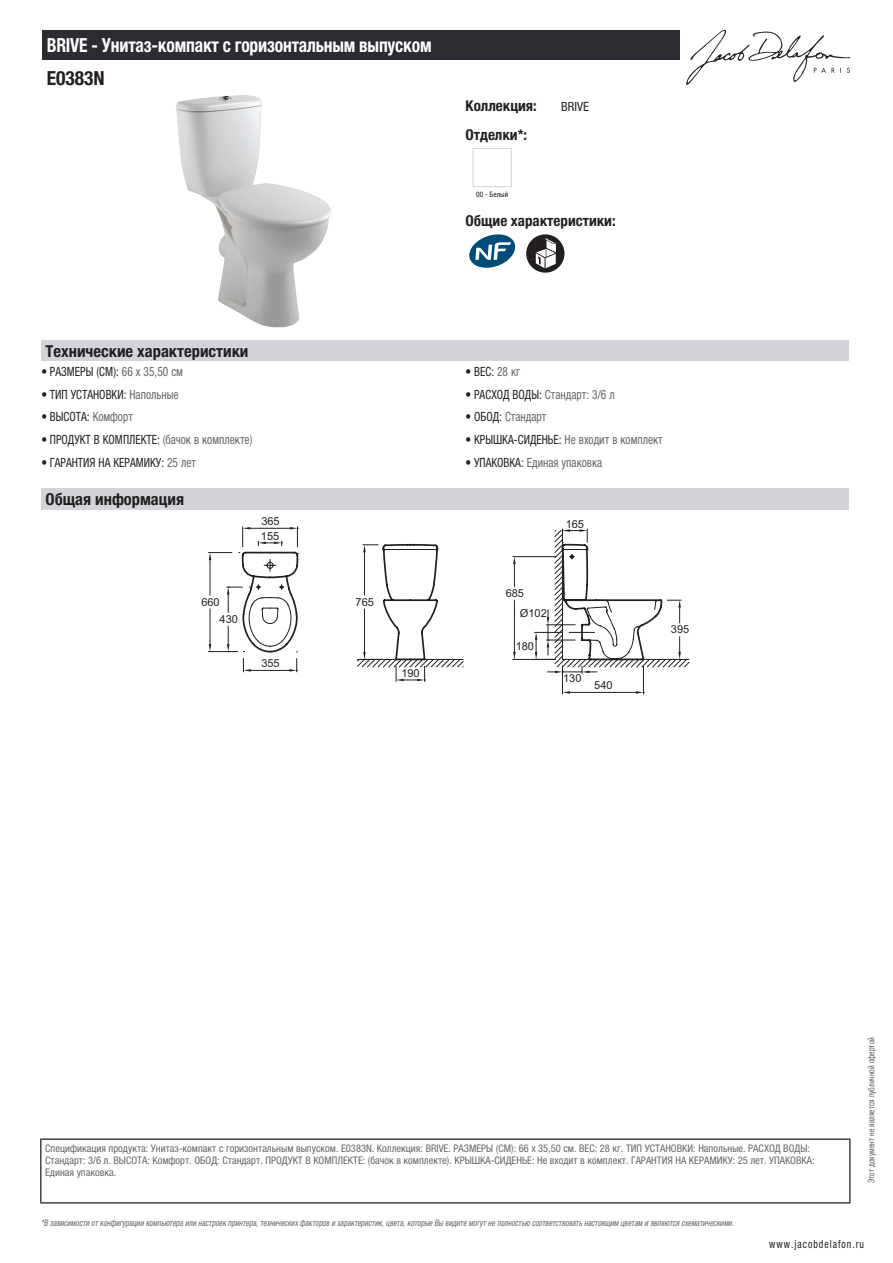
<style>
.page{position:relative;width:893px;height:1263px;background:#fff}
.page>*{position:absolute;margin:0;border:0;box-sizing:border-box;transform-origin:0 0}
.t1{font:700 condensed 19.5px "Helvetica Neue LTCYR";letter-spacing:-.01em;color:#fff;scale:.9 1}
.t2{font:700 condensed 19.5px "Helvetica Neue LTCYR";color:#231f20}
.t3{font:700 condensed 16.5px "Helvetica Neue LTCYR";color:#231f20}
.t4{font:700 condensed 15px "Helvetica Neue LTCYR";color:#231f20}
.t5{font:condensed 12.75px "Helvetica Neue LTCYR";color:#231f20;scale:.9 1}
.t6{font:condensed 12.75px "Helvetica Neue LTCYR";color:#626568;scale:.9 1}
.t7{font:condensed 12.75px "Helvetica Neue LTCYR";color:#231f20}
.t8{font:condensed 11.25px "Helvetica Neue LTCYR";letter-spacing:.1em;color:#231f20;scale:.87 1}
.t9{font:11.1px/17.2px "Arial";color:#231f20}
.t10{font:condensed 10.5px/12px "Helvetica Neue LTCYR";color:#626568}
.t11{font:italic condensed 9px "Helvetica Neue LTCYR";color:#626568;scale:.87 1}
.t12{font:condensed 9px "Helvetica Neue LTCYR";color:#626568;scale:.87 1}
.t13{font:condensed 7.5px "Helvetica Neue LTCYR";color:#231f20}
.s1{color:#626568}
.s2{color:#231f20}
</style>
<div class="page">
<svg style="left:686px;top:30px;width:164px;height:55px"></svg>
<img style="left:176px;top:95px;width:156px;height:233px">
<div style="left:473px;top:148px;width:39px;height:39px;border:1px solid #d3d4da"></div>
<svg style="left:469px;top:234px;width:46px;height:34px"></svg>
<div style="left:526px;top:234px;width:38px;height:39px;background:#231f20;border-radius:50%"></div>
<svg style="left:535px;top:238px;width:22px;height:31px"></svg>
<div style="left:41px;top:340px;width:808px;height:22px;background:#d3d4da"></div>
<div style="left:41px;top:488px;width:808px;height:21px;background:#d3d4da"></div>
<hr style="left:250px;top:528px;width:40px;height:1px;background:#231f20">
<svg style="left:290px;top:527px;width:8px;height:3px"></svg>
<hr style="left:210px;top:560px;width:1px;height:35px;background:#231f20">
<hr style="left:210px;top:609px;width:1px;height:35px;background:#231f20">
<svg style="left:208px;top:552px;width:24px;height:8px"></svg>
<svg style="left:239px;top:527px;width:11px;height:27px"></svg>
<svg style="left:227px;top:587px;width:14px;height:25px"></svg>
<hr style="left:251px;top:670px;width:38px;height:1px;background:#231f20">
<svg style="left:243px;top:661px;width:8px;height:11px"></svg>
<svg style="left:208px;top:626px;width:31px;height:26px"></svg>
<svg style="left:289px;top:661px;width:9px;height:11px"></svg>
<svg style="left:396px;top:667px;width:30px;height:14px"></svg>
<hr style="left:570px;top:692px;width:66px;height:1px;background:#231f20">
<svg style="left:636px;top:667px;width:8px;height:27px"></svg>
<svg style="left:547px;top:667px;width:50px;height:27px"></svg>
<svg style="left:357px;top:530px;width:332px;height:137px"></svg>
<svg style="left:241px;top:543px;width:422px;height:118px"></svg>
<div style="left:43px;top:30px;width:637px;height:30px;background:#2a2c32"></div>
<hr style="left:40px;top:1138px;width:810px;height:2px;background:#040503">
<hr style="left:40px;top:1140px;width:1px;height:62px;background:#040503">
<hr style="left:849px;top:1140px;width:1px;height:62px;background:#040503">
<hr style="left:40px;top:1202px;width:810px;height:1px;background:#040503">
<h1 class="t1" style="left:47px;top:34px;width:429px">BRIVE - Унитаз-компакт с горизонтальным выпуском</h1>
<h1 class="t2" style="left:47px;top:67px;width:60px">E0383N</h1>
<h3 class="t4" style="left:466px;top:97px;width:73px">Коллекция:</h3>
<p class="t7" style="left:561px;top:99px;width:29px">BRIVE</p>
<h3 class="t4" style="left:466px;top:126px;width:63px">Отделки*:</h3>
<p class="t13" style="left:476px;top:190px;width:34px">00 - Белый</p>
<h3 class="t4" style="left:466px;top:212px;width:152px">Общие характеристики:</h3>
<h2 class="t3" style="left:46px;top:342px;width:204px">Технические характеристики</h2>
<p class="t5" style="left:41px;top:364px;width:159px">• РАЗМЕРЫ (СМ): <span class="s1">66 x 35,50 см</span></p>
<p class="t5" style="left:466px;top:364px;width:62px">• ВЕС: <span class="s1">28 кг</span></p>
<p class="t5" style="left:41px;top:387px;width:154px">• ТИП УСТАНОВКИ: <span class="s1">Напольные</span></p>
<p class="t6" style="left:466px;top:387px;width:167px"><span class="s2">• РАСХОД ВОДЫ:</span> Стандарт: 3/6 л</p>
<p class="t5" style="left:41px;top:410px;width:103px">• ВЫСОТА: <span class="s1">Комфорт</span></p>
<p class="t6" style="left:466px;top:410px;width:91px"><span class="s2">• ОБОД:</span> Стандарт</p>
<p class="t5" style="left:41px;top:432px;width:236px">• ПРОДУКТ В КОМПЛЕКТЕ: <span class="s1">(бачок в комплекте)</span></p>
<p class="t6" style="left:466px;top:432px;width:221px"><span class="s2">• КРЫШКА-СИДЕНЬЕ:</span> Не входит в комплект</p>
<p class="t5" style="left:41px;top:455px;width:173px">• ГАРАНТИЯ НА КЕРАМИКУ: <span class="s1">25 лет</span></p>
<p class="t6" style="left:466px;top:455px;width:153px"><span class="s2">• УПАКОВКА:</span> Единая упаковка</p>
<h2 class="t3" style="left:46px;top:490px;width:140px">Общая информация</h2>
<p class="t9" style="left:261px;top:513px;width:20px">365</p>
<p class="t9" style="left:566px;top:515px;width:20px">165</p>
<p class="t9" style="left:220px;top:593px;width:20px;text-indent:-18px">660<br>430</p>
<p class="t9" style="left:261px;top:527px;width:20px">155</p>
<p class="t9" style="left:261px;top:655px;width:20px">355</p>
<p class="t9" style="left:356px;top:593px;width:20px">765</p>
<p class="t9" style="left:401px;top:664px;width:20px">190</p>
<p class="t9" style="left:506px;top:585px;width:20px">685</p>
<p class="t9" style="left:520px;top:604px;width:28px">Ø102</p>
<p class="t9" style="left:516px;top:638px;width:20px">180</p>
<p class="t9" style="left:563px;top:669px;width:20px">130</p>
<p class="t9" style="left:594px;top:677px;width:20px">540</p>
<p class="t9" style="left:671px;top:621px;width:20px">395</p>
<p class="t10" style="left:45px;top:1142px;width:771px">Спецификация продукта: Унитаз-компакт с горизонтальным выпуском. E0383N. Коллекция: BRIVE. РАЗМЕРЫ (СМ): 66 x 35,50 см. ВЕС: 28 кг. ТИП УСТАНОВКИ: Напольные. РАСХОД ВОДЫ:<br>Стандарт: 3/6 л. ВЫСОТА: Комфорт. ОБОД: Стандарт. ПРОДУКТ В КОМПЛЕКТЕ: (бачок в комплекте). КРЫШКА-СИДЕНЬЕ: Не входит в комплект. ГАРАНТИЯ НА КЕРАМИКУ: 25 лет. УПАКОВКА:<br>Единая упаковка.</p>
<p class="t11" style="left:41px;top:1218px;width:800px">*В зависимости отконфигурации компьютера или настроек принтера,техническихфакторов и характеристик,цвета,которые Вы видите могутне полностью соответствоватьнастоящим цветам и являются схематическими.</p>
<p class="t12" style="left:866px;top:1183px;width:169px;rotate:-90deg">Этот документ не является публичной офертой</p>
<p class="t8" style="left:769px;top:1237px;width:110px">www.jacobdelafon.ru</p>
</div>
